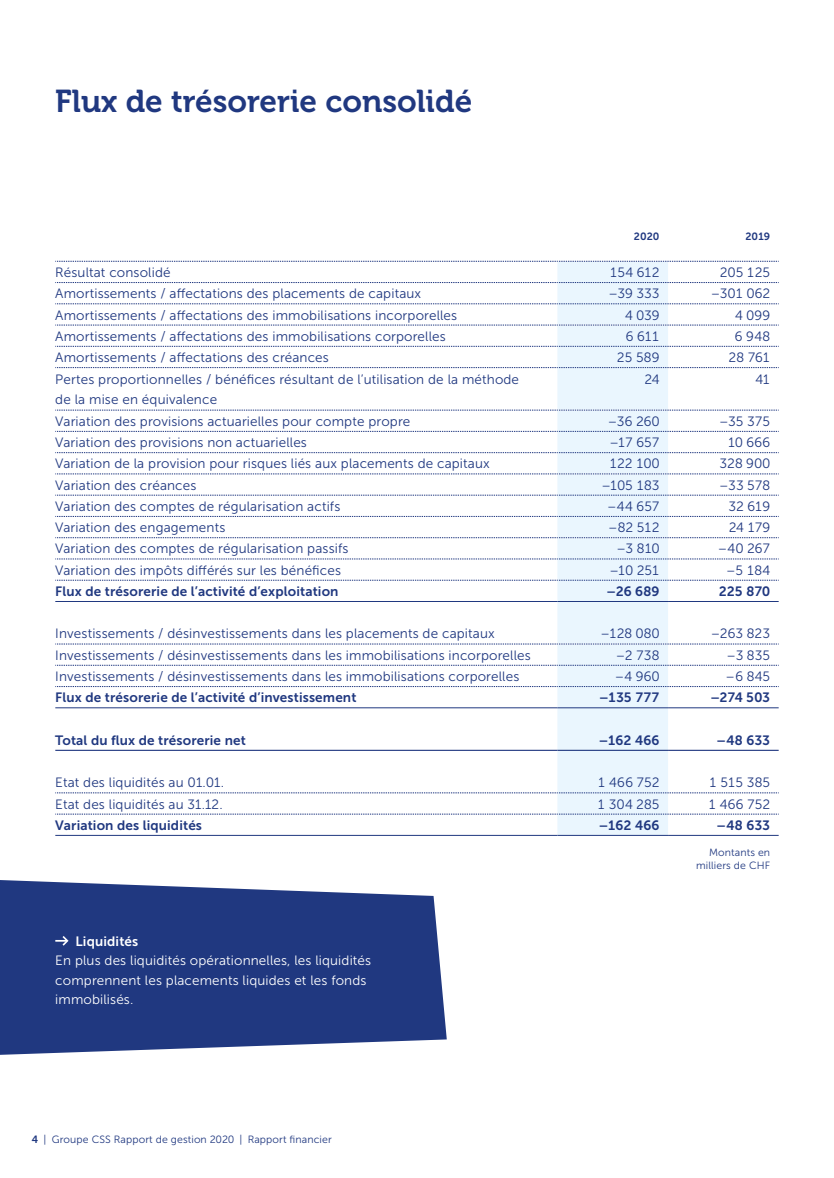
<style>
.page{position:relative;width:834px;height:1178px;background:#fff}
.page>*{position:absolute;margin:0;border:0;box-sizing:border-box;transform-origin:0 0}
.t1{font:31.5px "Museo 700";color:#203880}
.t2{font:13.5px/19.5px "Museo Sans 300";letter-spacing:.01em;color:#203880}
.t3{font:13.5px "Museo Sans 700";letter-spacing:.01em;color:#203880}
.t4{font:13.5px/19.5px "Museo Sans 300";letter-spacing:.01em;color:#fff}
.t5{font:13.5px "Museo Sans 700";letter-spacing:.01em;color:#fff}
.t6{font:10.5px/13.5px "Museo Sans 300";letter-spacing:.01em;color:#203880;text-align:right}
.t7{font:10.5px "Museo Sans 700";color:#203880}
.s1{font-family:"Museo Sans 700"}
</style>
<div class="page">
<svg style="left:0;top:880px;width:446px;height:175px;background:#364c8d"></svg>
<div style="left:557px;top:262px;width:111px;height:573px;background:#eaf6fe"></div>
<hr style="left:557px;top:601px;width:111px;height:1px;background:#203880">
<hr style="left:557px;top:707px;width:111px;height:1px;background:#203880">
<hr style="left:557px;top:750px;width:111px;height:1px;background:#203880">
<hr style="left:557px;top:835px;width:111px;height:1px;background:#203880">
<svg style="left:55px;top:261px;width:723px;height:1px"></svg>
<svg style="left:55px;top:282px;width:723px;height:1px"></svg>
<svg style="left:55px;top:304px;width:722px;height:1px"></svg>
<svg style="left:55px;top:325px;width:723px;height:1px"></svg>
<svg style="left:55px;top:346px;width:723px;height:1px"></svg>
<svg style="left:55px;top:367px;width:723px;height:1px"></svg>
<svg style="left:55px;top:410px;width:723px;height:1px"></svg>
<svg style="left:55px;top:431px;width:723px;height:1px"></svg>
<svg style="left:55px;top:452px;width:723px;height:1px"></svg>
<svg style="left:55px;top:474px;width:722px;height:1px"></svg>
<svg style="left:55px;top:495px;width:723px;height:1px"></svg>
<svg style="left:55px;top:516px;width:723px;height:1px"></svg>
<svg style="left:55px;top:537px;width:723px;height:1px"></svg>
<svg style="left:55px;top:559px;width:722px;height:1px"></svg>
<svg style="left:55px;top:580px;width:723px;height:1px"></svg>
<hr style="left:55px;top:601px;width:502px;height:1px;background:#203880">
<hr style="left:668px;top:601px;width:110px;height:1px;background:#203880">
<svg style="left:55px;top:644px;width:723px;height:1px"></svg>
<svg style="left:55px;top:665px;width:723px;height:1px"></svg>
<svg style="left:55px;top:686px;width:723px;height:1px"></svg>
<hr style="left:55px;top:707px;width:502px;height:1px;background:#203880">
<hr style="left:668px;top:707px;width:110px;height:1px;background:#203880">
<hr style="left:55px;top:750px;width:502px;height:1px;background:#203880">
<hr style="left:668px;top:750px;width:110px;height:1px;background:#203880">
<svg style="left:55px;top:792px;width:723px;height:1px"></svg>
<svg style="left:55px;top:814px;width:723px;height:1px"></svg>
<hr style="left:55px;top:835px;width:502px;height:1px;background:#203880">
<hr style="left:668px;top:835px;width:110px;height:1px;background:#203880">
<svg style="left:55px;top:934px;width:15px;height:13px"></svg>
<h1 class="t1" style="left:55px;top:84px;width:418px">Flux de trésorerie consolidé</h1>
<p class="t7" style="left:633px;top:231px;width:27px">2020</p>
<p class="t7" style="left:745px;top:231px;width:26px">2019</p>
<p class="t2" style="left:55px;top:263px;width:117px">Résultat consolidé</p>
<p class="t2" style="left:609px;top:263px;width:51px">154 612</p>
<p class="t2" style="left:719px;top:263px;width:52px">205 125</p>
<p class="t2" style="left:55px;top:284px;width:367px">Amortissements / affectations des placements de capitaux</p>
<p class="t2" style="left:608px;top:284px;width:52px">–39 333</p>
<p class="t2" style="left:710px;top:284px;width:61px">–301 062</p>
<p class="t2" style="left:55px;top:305px;width:403px">Amortissements / affectations des immobilisations incorporelles</p>
<p class="t2" style="left:625px;top:305px;width:36px">4 039</p>
<p class="t2" style="left:735px;top:305px;width:36px">4 099</p>
<p class="t2" style="left:55px;top:326px;width:392px">Amortissements / affectations des immobilisations corporelles</p>
<p class="t2" style="left:625px;top:326px;width:35px">6 611</p>
<p class="t2" style="left:734px;top:326px;width:37px">6 948</p>
<p class="t2" style="left:55px;top:348px;width:275px">Amortissements / affectations des créances</p>
<p class="t2" style="left:616px;top:348px;width:44px">25 589</p>
<p class="t2" style="left:728px;top:348px;width:43px">28 761</p>
<p class="t2" style="left:55px;top:370px;width:465px">Pertes proportionnelles / bénéfices résultant de l’utilisation de la méthode de la mise en équivalence</p>
<p class="t2" style="left:644px;top:370px;width:17px">24</p>
<p class="t2" style="left:755px;top:370px;width:16px">41</p>
<p class="t2" style="left:55px;top:411px;width:356px">Variation des provisions actuarielles pour compte propre</p>
<p class="t2" style="left:607px;top:411px;width:53px">–36 260</p>
<p class="t2" style="left:719px;top:411px;width:53px">–35 375</p>
<p class="t2" style="left:55px;top:433px;width:253px">Variation des provisions non actuarielles</p>
<p class="t2" style="left:609px;top:433px;width:52px">–17 657</p>
<p class="t2" style="left:727px;top:433px;width:44px">10 666</p>
<p class="t2" style="left:55px;top:454px;width:436px">Variation de la provision pour risques liés aux placements de capitaux</p>
<p class="t2" style="left:609px;top:454px;width:52px">122 100</p>
<p class="t2" style="left:719px;top:454px;width:52px">328 900</p>
<p class="t2" style="left:55px;top:475px;width:143px">Variation des créances</p>
<p class="t2" style="left:601px;top:475px;width:60px">–105 183</p>
<p class="t2" style="left:719px;top:475px;width:52px">–33 578</p>
<p class="t2" style="left:55px;top:497px;width:286px">Variation des comptes de régularisation actifs</p>
<p class="t2" style="left:607px;top:497px;width:54px">–44 657</p>
<p class="t2" style="left:728px;top:497px;width:43px">32 619</p>
<p class="t2" style="left:55px;top:518px;width:171px">Variation des engagements</p>
<p class="t2" style="left:608px;top:518px;width:53px">–82 512</p>
<p class="t2" style="left:728px;top:518px;width:43px">24 179</p>
<p class="t2" style="left:55px;top:539px;width:294px">Variation des comptes de régularisation passifs</p>
<p class="t2" style="left:616px;top:539px;width:44px">–3 810</p>
<p class="t2" style="left:717px;top:539px;width:54px">–40 267</p>
<p class="t2" style="left:55px;top:560px;width:287px">Variation des impôts différés sur les bénéfices</p>
<p class="t2" style="left:609px;top:560px;width:52px">–10 251</p>
<p class="t2" style="left:726px;top:560px;width:45px">–5 184</p>
<p class="t3" style="left:55px;top:584px;width:285px">Flux de trésorerie de l’activité d’exploitation</p>
<p class="t3" style="left:606px;top:584px;width:54px">–26 689</p>
<p class="t3" style="left:718px;top:584px;width:53px">225 870</p>
<p class="t2" style="left:55px;top:624px;width:441px">Investissements / désinvestissements dans les placements de capitaux</p>
<p class="t2" style="left:600px;top:624px;width:60px">–128 080</p>
<p class="t2" style="left:710px;top:624px;width:61px">–263 823</p>
<p class="t2" style="left:55px;top:645px;width:477px">Investissements / désinvestissements dans les immobilisations incorporelles</p>
<p class="t2" style="left:615px;top:645px;width:45px">–2 738</p>
<p class="t2" style="left:726px;top:645px;width:45px">–3 835</p>
<p class="t2" style="left:55px;top:667px;width:465px">Investissements / désinvestissements dans les immobilisations corporelles</p>
<p class="t2" style="left:614px;top:667px;width:46px">–4 960</p>
<p class="t2" style="left:725px;top:667px;width:46px">–6 845</p>
<p class="t3" style="left:55px;top:690px;width:302px">Flux de trésorerie de l’activité d’investissement</p>
<p class="t3" style="left:599px;top:690px;width:62px">–135 777</p>
<p class="t3" style="left:710px;top:690px;width:61px">–274 503</p>
<p class="t3" style="left:55px;top:732px;width:192px">Total du flux de trésorerie net</p>
<p class="t3" style="left:599px;top:732px;width:62px">–162 466</p>
<p class="t3" style="left:716px;top:732px;width:55px">–48 633</p>
<p class="t2" style="left:55px;top:773px;width:170px">Etat des liquidités au 01.01.</p>
<p class="t2" style="left:597px;top:773px;width:63px">1 466 752</p>
<p class="t2" style="left:709px;top:773px;width:62px">1 515 385</p>
<p class="t2" style="left:55px;top:794px;width:169px">Etat des liquidités au 31.12.</p>
<p class="t2" style="left:597px;top:794px;width:63px">1 304 285</p>
<p class="t2" style="left:708px;top:794px;width:63px">1 466 752</p>
<p class="t3" style="left:55px;top:818px;width:148px">Variation des liquidités</p>
<p class="t3" style="left:599px;top:818px;width:62px">–162 466</p>
<p class="t3" style="left:716px;top:818px;width:55px">–48 633</p>
<p class="t6" style="left:696px;top:845px;width:75px">Montants en milliers de CHF</p>
<p class="t5" style="left:76px;top:933px;width:64px">Liquidités</p>
<p class="t4" style="left:55px;top:951px;width:317px">En plus des liquidités opérationnelles, les liquidités comprennent les placements liquides et les fonds immobilisés.</p>
<p class="t6" style="left:32px;top:1133px;width:301px"><span class="s1">4</span> | Groupe CSS Rapport de gestion 2020 | Rapport financier</p>
</div>
